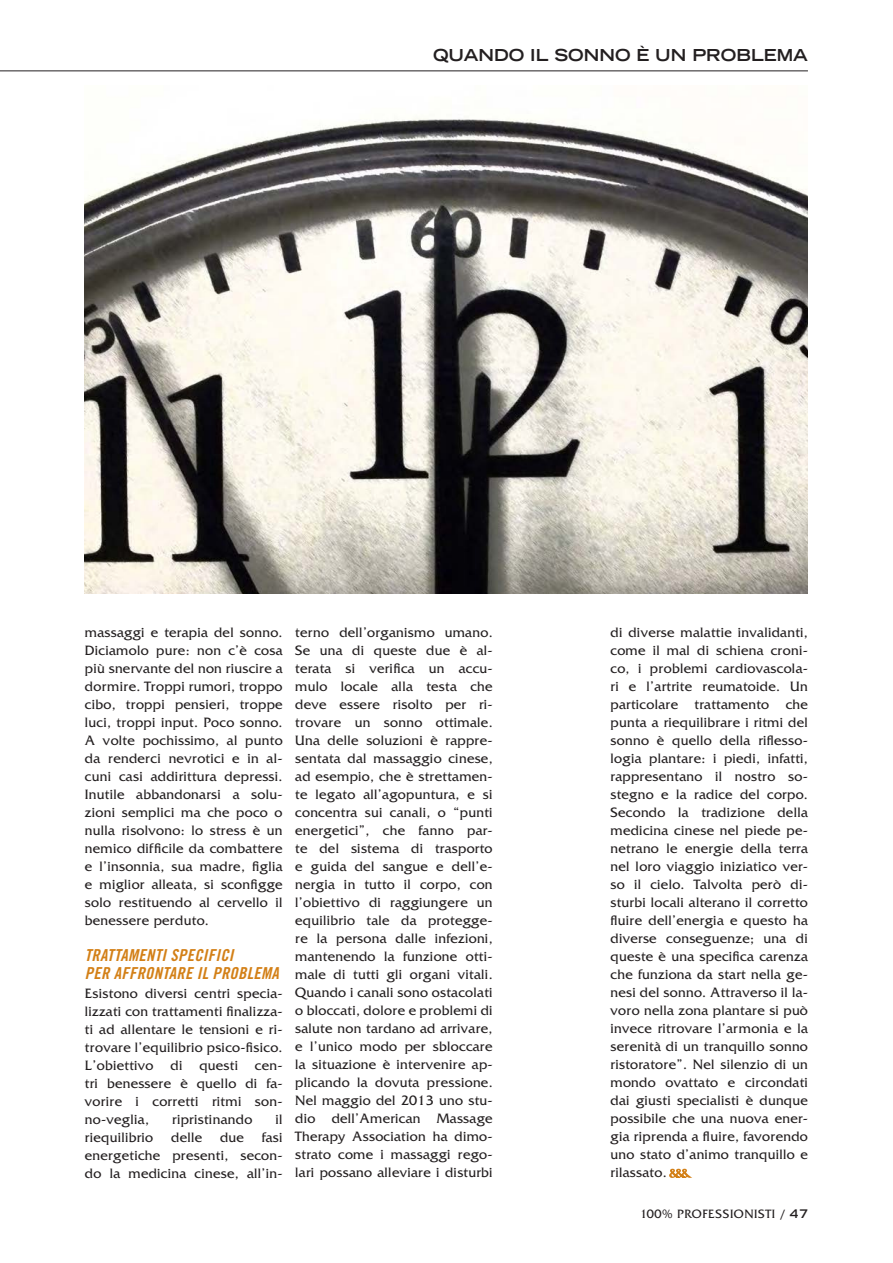
<style>
.page{position:relative;width:893px;height:1263px;background:#fff}
.page>*{position:absolute;margin:0;border:0;box-sizing:border-box;transform-origin:0 0}
.t1{font:16.5px/18px "Trade Gothic LT Std Bd Cn 20 Obl";letter-spacing:.02em;color:#d38017}
.t2{font:700 expanded 16.5px "Trade Gothic LT Std";color:#231f20}
.t3{font:14.25px/18px "Friz Quadrata Std";letter-spacing:.02em;color:#231f20;text-align:justify}
.t4{font:12.75px "Friz Quadrata Std";letter-spacing:.05em;color:#231f20}
.s1{font-family:"Trade Gothic LT Std";font-weight:700;font-stretch:expanded;font-size:11.85px}
</style>
<div class="page">
<img style="left:85px;top:118px;width:723px;height:475px">
<svg style="left:669px;top:1169px;width:23px;height:9px"></svg>
<hr style="left:0;top:70px;width:808px;height:1px;background:#231f20">
<p class="t2" style="left:433px;top:44px;width:376px">QUANDO IL SONNO È UN PROBLEMA</p>
<p class="t3" style="left:85px;top:624px;width:199px">massaggi e terapia del sonno.<br>Diciamolo pure: non c’è cosa più snervante del non riuscire a dormire. Troppi rumori, troppo cibo, troppi pensieri, troppe luci, troppi input. Poco sonno.<br>A volte pochissimo, al punto da renderci nevrotici e in al&shy;cuni casi addirittura depressi.<br>Inutile abbandonarsi a solu&shy;zioni semplici ma che poco o nulla risolvono: lo stress è un nemico difficile da combattere e l’insonnia, sua madre, figlia e miglior alleata, si sconfigge solo restituendo al cervello il benessere perduto.</p>
<p class="t1" style="left:85px;top:947px;width:195px">TRATTAMENTI SPECIFICI<br>PER AFFRONTARE IL PROBLEMA</p>
<p class="t3" style="left:85px;top:984px;width:199px">Esistono diversi centri specia&shy;lizzati con trattamenti finalizza&shy;ti ad allentare le tensioni e ri&shy;trovare l’equilibrio psico-fisico.<br>L’obiettivo di questi cen&shy;tri benessere è quello di fa&shy;vorire i corretti ritmi son&shy;no-veglia,</p>
<p class="t3" style="left:172px;top:1110px;width:82px">ripristinando</p>
<p class="t3" style="left:275px;top:1110px;width:9px">il</p>
<p class="t3" style="left:85px;top:1128px;width:199px;text-indent:177px">fasi energetiche presenti, secon&shy;do la medicina cinese, all’in-</p>
<p class="t3" style="left:85px;top:1128px;width:70px">riequilibrio</p>
<p class="t3" style="left:171px;top:1128px;width:33px">delle</p>
<p class="t3" style="left:220px;top:1128px;width:25px">due</p>
<p class="t3" style="left:295px;top:624px;width:199px">terno dell’organismo umano.<br>Se una di queste due è al&shy;terata si verifica un accu&shy;mulo locale alla testa che deve essere risolto per ri&shy;trovare un sonno ottimale.<br>Una delle soluzioni è rappre&shy;sentata dal massaggio cinese, ad esempio, che è strettamen&shy;te legato all’agopuntura, e si concentra sui canali, o “punti energetici”, che fanno par&shy;te del sistema di trasporto e guida del sangue e dell’e&shy;nergia in tutto il corpo, con l’obiettivo di raggiungere un equilibrio tale da protegge&shy;re la persona dalle infezioni, mantenendo la funzione otti&shy;male di tutti gli organi vitali.<br>Quando i canali sono ostacolati o bloccati, dolore e problemi di salute non tardano ad arrivare, e l’unico modo per sbloccare la situazione è intervenire ap&shy;plicando la dovuta pressione.<br>Nel maggio del 2013 uno stu&shy;dio dell’American Massage Therapy Association ha dimo&shy;strato come i massaggi rego&shy;lari possano alleviare i disturbi</p>
<p class="t3" style="left:610px;top:624px;width:199px">di diverse malattie invalidanti, come il mal di schiena croni&shy;co, i problemi cardiovascola&shy;ri e l’artrite reumatoide. Un particolare trattamento che punta a riequilibrare i ritmi del sonno è quello della riflesso&shy;logia plantare: i piedi, infatti, rappresentano il nostro so&shy;stegno e la radice del corpo.<br>Secondo la tradizione della medicina cinese nel piede pe&shy;netrano le energie della terra nel loro viaggio iniziatico ver&shy;so il cielo. Talvolta però di&shy;sturbi locali alterano il corretto fluire dell’energia e questo ha diverse conseguenze; una di queste è una specifica carenza che funziona da start nella ge&shy;nesi del sonno. Attraverso il la&shy;voro nella zona plantare si può invece ritrovare l’armonia e la serenità di un tranquillo sonno ristoratore”. Nel silenzio di un mondo ovattato e circondati dai giusti specialisti è dunque possibile che una nuova ener&shy;gia riprenda a fluire, favorendo uno stato d’animo tranquillo e rilassato.</p>
<p class="t4" style="left:640px;top:1207px;width:169px">100% PROFESSIONISTI / <span class="s1">47</span></p>
</div>
